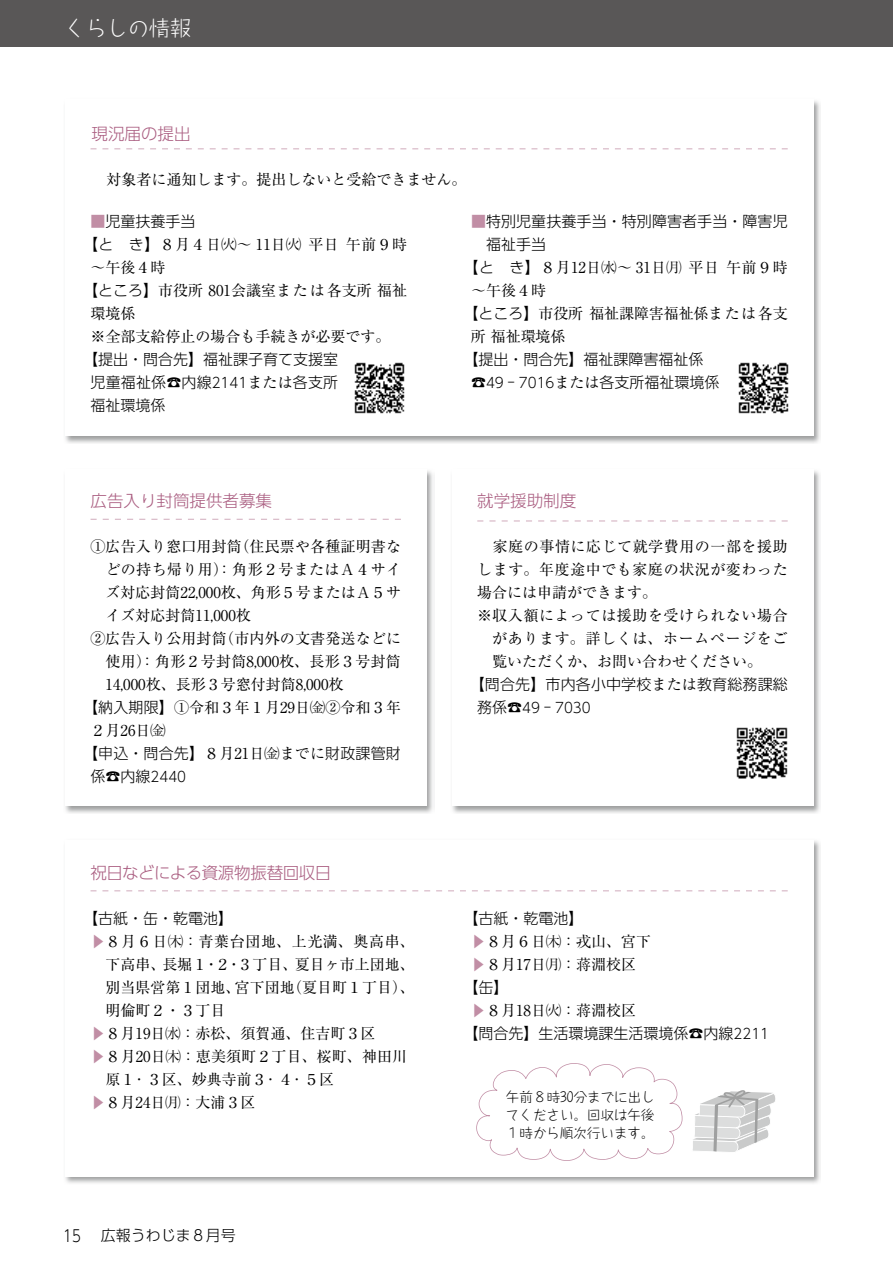
<style>
.page{position:relative;width:893px;height:1263px;background:#fff}
.page>*{position:absolute;margin:0;border:0;box-sizing:border-box;transform-origin:0 0}
.t1{font:300 21px "Taka Hand Std";color:#fff}
.t2{font:300 16.5px "UD Shin Go Pro";color:#aa5e81}
.t3{font:300 16.5px "UD Shin Go Pro";letter-spacing:-.03em;color:#aa5e81}
.t4{font:15px/23.1px "Ryumin Pr 5";color:#000}
.t5{font:300 15px/23.1px "UD Shin Go Pro";color:#000}
.t6{font:15px "Ryumin Pr 5";letter-spacing:.02em;color:#000}
.t7{font:15px "Ryumin Pr 5";letter-spacing:.04em;color:#000}
.t8{font:15px "Ryumin Pr 5";letter-spacing:.03em;color:#000}
.t9{font:15px "Ryumin Pr 5";letter-spacing:.035em;color:#000}
.t10{font:15px "Ryumin Pr 5";letter-spacing:.025em;color:#000}
.t11{font:15px "Ryumin Pr 5";letter-spacing:.045em;color:#000}
.t12{font:15px "Ryumin Pr 5";color:#c18ea5}
.t13{font:300 14.25px "UD Shin Go Pro";color:#000;scale:.95 1}
.t14{font:300 13.5px/18px "Taka Hand Std";color:#000;text-align:justify}
.s1{color:#c18ea5}
.s2{font-family:"UD Shin Go Pro";font-weight:300}
.s3{font-size:14.25px}
.s4{font-family:"Ryumin Pr 5";font-weight:400}
.s5{font-family:"Ryumin Pr 5";font-weight:400;color:#c18ea5}
.s6{font-size:15px}
.s7{font-size:16.35px}
</style>
<div class="page">
<div style="left:0;top:0;width:893px;height:47px;background:#595757"></div>
<img style="left:65px;top:841px;width:756px;height:342px">
<div style="left:65px;top:840px;width:748px;height:336px;background:#fff"></div>
<img style="left:452px;top:470px;width:368px;height:343px">
<div style="left:452px;top:470px;width:361px;height:336px;background:#fff"></div>
<img style="left:65px;top:470px;width:368px;height:343px">
<div style="left:65px;top:470px;width:361px;height:336px;background:#fff"></div>
<img style="left:65px;top:101px;width:756px;height:342px">
<div style="left:65px;top:100px;width:748px;height:336px;background:#fff"></div>
<img style="left:736px;top:727px;width:51px;height:51px">
<svg style="left:693px;top:1090px;width:83px;height:62px"></svg>
<svg style="left:476px;top:1063px;width:206px;height:98px"></svg>
<img style="left:354px;top:362px;width:51px;height:51px">
<img style="left:738px;top:362px;width:51px;height:51px">
<p class="t1" style="left:65px;top:13px;width:128px">くらしの情報</p>
<p class="t2" style="left:92px;top:120px;width:101px">現況届の提出</p>
<p class="t4" style="left:92px;top:167px;width:377px">　対象者に通知します。提出しないと受給できません。</p>
<p class="t5" style="left:91px;top:209px;width:106px"><span class="s1">■</span>児童扶養手当</p>
<p class="t8" style="left:83px;top:233px;width:326px"><span class="s2">【と　き】</span>８月４日㈫～ 11日㈫ 平日 午前９時</p>
<p class="t4" style="left:91px;top:255px;width:76px">～午後４時</p>
<p class="t4" style="left:83px;top:278px;width:326px"><span class="s2">【ところ】</span>市役所 801会議室または各支所 福祉</p>
<p class="t4" style="left:91px;top:301px;width:46px">環境係</p>
<p class="t4" style="left:91px;top:324px;width:302px">※全部支給停止の場合も手続きが必要です。</p>
<p class="t5" style="left:83px;top:348px;width:257px">【提出・問合先】福祉課子育て支援室</p>
<p class="t5" style="left:91px;top:371px;width:249px">児童福祉係☎内線<span class="s3">2141</span><span class="s4">または</span>各支所</p>
<p class="t5" style="left:91px;top:394px;width:76px">福祉環境係</p>
<p class="t5" style="left:471px;top:209px;width:318px"><span class="s5">■</span>特別児童扶養手当・特別障害者手当・障害児</p>
<p class="t5" style="left:486px;top:232px;width:61px">福祉手当</p>
<p class="t6" style="left:463px;top:256px;width:326px"><span class="s2">【と　き】</span>８月12日㈬～ 31日㈪ 平日 午前９時</p>
<p class="t4" style="left:471px;top:278px;width:76px">～午後４時</p>
<p class="t4" style="left:463px;top:301px;width:326px"><span class="s2">【ところ】</span>市役所 福祉課障害福祉係または各支</p>
<p class="t4" style="left:471px;top:324px;width:96px">所 福祉環境係</p>
<p class="t5" style="left:463px;top:348px;width:241px">【提出・問合先】福祉課障害福祉係</p>
<p class="t5" style="left:471px;top:371px;width:250px">☎<span class="s3">49</span> - <span class="s3">7016</span><span class="s4">または</span>各支所福祉環境係</p>
<p class="t2" style="left:91px;top:487px;width:183px">広告入り封筒提供者募集</p>
<p class="t4" style="left:91px;top:533px;width:312px">① 広告入り窓口用封筒（住民票や各種証明書な</p>
<p class="t10" style="left:106px;top:557px;width:297px">どの持ち帰り用）：角形２号またはＡ４サイ</p>
<p class="t4" style="left:106px;top:579px;width:297px">ズ対応封筒22,000枚、角形５号またはＡ５サ</p>
<p class="t4" style="left:106px;top:602px;width:147px">イズ対応封筒11,000枚</p>
<p class="t4" style="left:91px;top:625px;width:312px">② 広告入り公用封筒（市内外の文書発送などに</p>
<p class="t6" style="left:106px;top:649px;width:297px">使用）：角形２号封筒8,000枚、長形３号封筒</p>
<p class="t4" style="left:106px;top:671px;width:240px">14,000枚、長形３号窓付封筒8,000枚</p>
<p class="t4" style="left:83px;top:694px;width:319px"><span class="s2">【納入期限】</span>①令和３年１月29日㈮②令和３年</p>
<p class="t4" style="left:91px;top:718px;width:76px">２月26日㈮</p>
<p class="t5" style="left:83px;top:741px;width:319px">【申込・問合先】<span class="s4">８月21日㈮までに</span>財政課管財</p>
<p class="t5" style="left:91px;top:764px;width:97px">係☎内線<span class="s3">2440</span></p>
<p class="t2" style="left:477px;top:488px;width:100px">就学援助制度</p>
<p class="t9" style="left:477px;top:535px;width:312px">　家庭の事情に応じて就学費用の一部を援助</p>
<p class="t7" style="left:477px;top:558px;width:312px">します。年度途中でも家庭の状況が変わった</p>
<p class="t4" style="left:477px;top:580px;width:181px">場合には申請ができます。</p>
<p class="t7" style="left:477px;top:604px;width:312px">※ 収入額によっては援助を受けられない場合</p>
<p class="t11" style="left:492px;top:627px;width:297px">があります。詳しくは、ホームページをご</p>
<p class="t4" style="left:492px;top:649px;width:271px">覧いただくか、お問い合わせください。</p>
<p class="t5" style="left:470px;top:672px;width:320px">【問合先】市内各小中学校<span class="s4">または</span>教育総務課総</p>
<p class="t13" style="left:477px;top:696px;width:121px"><span class="s6">務係☎</span>49 <span class="s6">-</span> 7030</p>
<p class="t3" style="left:90px;top:859px;width:242px">祝日などによる資源物振替回収日</p>
<p class="t5" style="left:83px;top:906px;width:152px">【古紙・缶・乾電池】</p>
<p class="t12" style="left:86px;top:949px;width:16px;rotate:-90deg">▼</p>
<p class="t4" style="left:106px;top:929px;width:311px;text-align:justify">８月６日㈭：青葉台団地、上光満、奥高串、下高串、長堀１・２・３丁目、夏目ヶ市上団地、別当県営第１団地、宮下団地（夏目町１丁目）、明倫町２・３丁目</p>
<p class="t12" style="left:86px;top:1041px;width:16px;rotate:-90deg">▼</p>
<p class="t4" style="left:106px;top:1021px;width:272px">８月19日㈬：赤松、須賀通、住吉町３区</p>
<p class="t12" style="left:86px;top:1064px;width:16px;rotate:-90deg">▼</p>
<p class="t4" style="left:106px;top:1044px;width:303px">８月20日㈭：恵美須町２丁目、桜町、神田川原１･３区、妙典寺前３･４･５区</p>
<p class="t12" style="left:86px;top:1110px;width:16px;rotate:-90deg">▼</p>
<p class="t4" style="left:106px;top:1090px;width:152px">８月24日㈪：大浦３区</p>
<p class="t5" style="left:463px;top:906px;width:121px">【古紙・乾電池】</p>
<p class="t12" style="left:467px;top:949px;width:16px;rotate:-90deg">▼</p>
<p class="t4" style="left:486px;top:929px;width:166px">８月６日㈭：戎山、宮下</p>
<p class="t12" style="left:467px;top:972px;width:16px;rotate:-90deg">▼</p>
<p class="t4" style="left:463px;top:952px;width:174px;text-indent:22px">８月17日㈪：蒋淵校区<span class="s2">【缶】</span></p>
<p class="t12" style="left:467px;top:1018px;width:16px;rotate:-90deg">▼</p>
<p class="t5" style="left:463px;top:998px;width:307px;text-indent:22px"><span class="s4">８月18日㈫：蒋淵校区<br></span>【問合先】生活環境課生活環境係☎内線<span class="s3">2211</span></p>
<p class="t14" style="left:506px;top:1087px;width:150px">午前８時30分までに出してください。回収は午後１時から順次行います。</p>
<p class="t5" style="left:63px;top:1223px;width:174px"><span class="s7">15</span> 　広報うわじま８月号</p>
</div>
